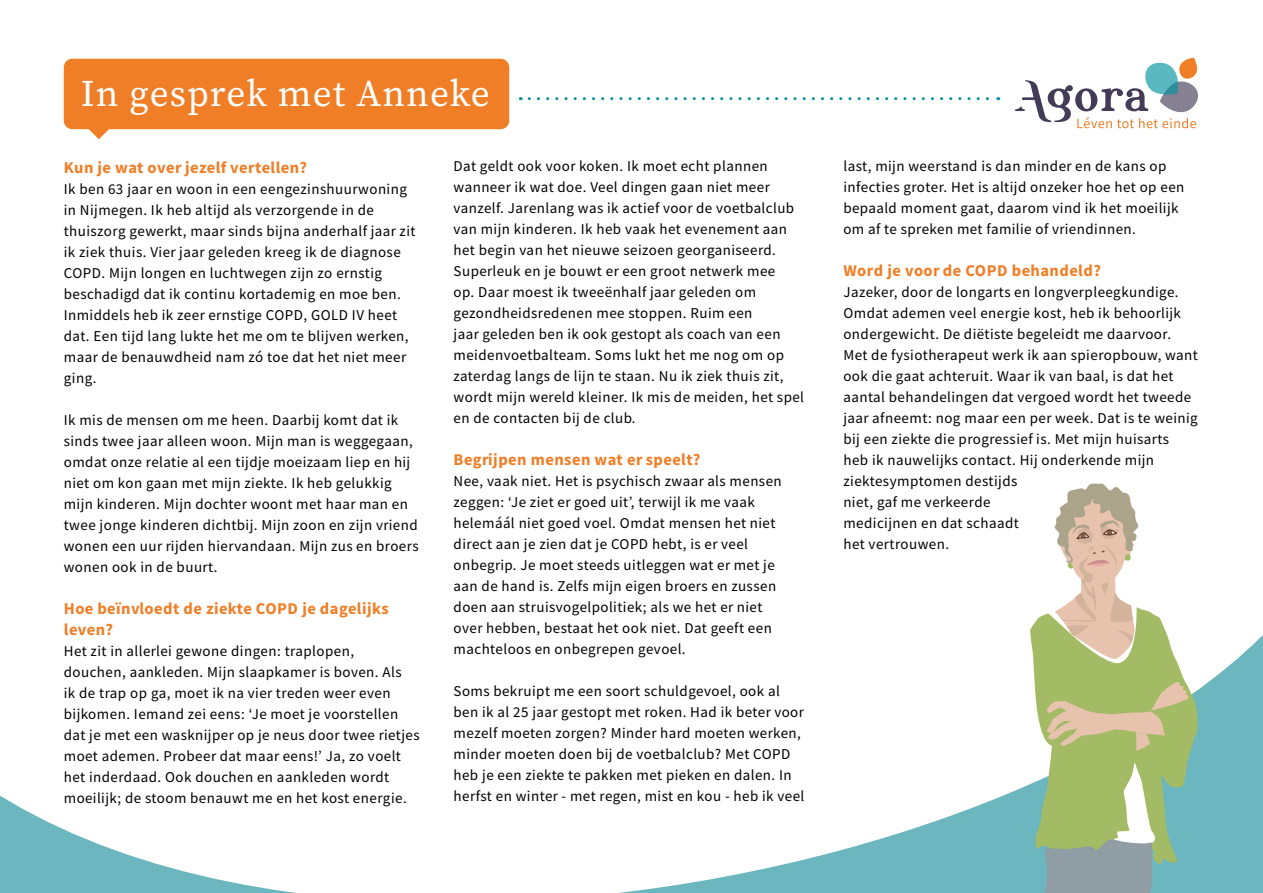
<style>
.page{position:relative;width:1263px;height:893px;background:#fff}
.page>*{position:absolute;margin:0;border:0;box-sizing:border-box;transform-origin:0 0}
.t1{font:37.5px "Source Serif Variable";letter-spacing:.03em;color:#fff}
.t2{font:16.5px/21px "Source Sans Variable";letter-spacing:.07em;color:#ef7e26}
.t3{font:15px/21px "Source Sans Variable";letter-spacing:.05em;color:#000}
</style>
<div class="page">
<svg style="left:0;top:635px;width:1263px;height:258px"></svg>
<svg style="left:1030px;top:483px;width:168px;height:410px"></svg>
<svg style="left:529px;top:97px;width:470px;height:3px"></svg>
<div style="left:64px;top:59px;width:445px;height:70px;background:#ef7e26;border-radius:9px"></div>
<svg style="left:81px;top:129px;width:36px;height:10px"></svg>
<svg style="left:1015px;top:58px;width:183px;height:70px"></svg>
<h1 class="t1" style="left:81px;top:68px;width:411px">In gesprek met Anneke</h1>
<p class="t2" style="left:64px;top:157px;width:244px">Kun je wat over jezelf vertellen?</p>
<p class="t3" style="left:64px;top:178px;width:353px">Ik ben 63 jaar en woon in een eengezinshuurwoning in Nijmegen. Ik heb altijd als verzorgende in de thuiszorg gewerkt, maar sinds bijna anderhalf jaar zit ik ziek thuis. Vier jaar geleden kreeg ik de diagnose COPD. Mijn longen en luchtwegen zijn zo ernstig beschadigd dat ik continu kortademig en moe ben.<br>Inmiddels heb ik zeer ernstige COPD, GOLD IV heet dat. Een tijd lang lukte het me om te blijven werken, maar de benauwdheid nam zó toe dat het niet meer ging.</p>
<p class="t3" style="left:64px;top:409px;width:356px">Ik mis de mensen om me heen. Daarbij komt dat ik sinds twee jaar alleen woon. Mijn man is weggegaan, omdat onze relatie al een tijdje moeizaam liep en hij niet om kon gaan met mijn ziekte. Ik heb gelukkig mijn kinderen. Mijn dochter woont met haar man en twee jonge kinderen dichtbij. Mijn zoon en zijn vriend wonen een uur rijden hiervandaan. Mijn zus en broers wonen ook in de buurt.</p>
<p class="t2" style="left:64px;top:598px;width:326px">Hoe beïnvloedt de ziekte COPD je dagelijks leven?</p>
<p class="t3" style="left:64px;top:640px;width:357px">Het zit in allerlei gewone dingen: traplopen,<br>douchen, aankleden. Mijn slaapkamer is boven. Als<br>ik de trap op ga, moet ik na vier treden weer even bijkomen. Iemand zei eens: ‘Je moet je voorstellen dat je met een wasknijper op je neus door twee rietjes moet ademen. Probeer dat maar eens!’ Ja, zo voelt het inderdaad. Ook douchen en aankleden wordt moeilijk; de stoom benauwt me en het kost energie.</p>
<p class="t3" style="left:454px;top:156px;width:352px">Dat geldt ook voor koken. Ik moet echt plannen wanneer ik wat doe. Veel dingen gaan niet meer vanzelf. Jarenlang was ik actief voor de voetbalclub van mijn kinderen. Ik heb vaak het evenement aan het begin van het nieuwe seizoen georganiseerd.<br>Superleuk en je bouwt er een groot netwerk mee<br>op. Daar moest ik tweeënhalf jaar geleden om gezondheidsredenen mee stoppen. Ruim een<br>jaar geleden ben ik ook gestopt als coach van een meidenvoetbalteam. Soms lukt het me nog om op zaterdag langs de lijn te staan. Nu ik ziek thuis zit, wordt mijn wereld kleiner. Ik mis de meiden, het spel en de contacten bij de club.</p>
<p class="t2" style="left:454px;top:450px;width:247px">Begrijpen mensen wat er speelt?</p>
<p class="t3" style="left:454px;top:471px;width:329px">Nee, vaak niet. Het is psychisch zwaar als mensen zeggen: ‘Je ziet er goed uit’, terwijl ik me vaak helemáál niet goed voel. Omdat mensen het niet direct aan je zien dat je COPD hebt, is er veel onbegrip. Je moet steeds uitleggen wat er met je aan de hand is. Zelfs mijn eigen broers en zussen doen aan struisvogelpolitiek; als we het er niet over hebben, bestaat het ook niet. Dat geeft een machteloos en onbegrepen gevoel.</p>
<p class="t3" style="left:454px;top:681px;width:352px">Soms bekruipt me een soort schuldgevoel, ook al ben ik al 25 jaar gestopt met roken. Had ik beter voor mezelf moeten zorgen? Minder hard moeten werken, minder moeten doen bij de voetbalclub? Met COPD heb je een ziekte te pakken met pieken en dalen. In herfst en winter - met regen, mist en kou - heb ik veel</p>
<p class="t3" style="left:843px;top:156px;width:342px">last, mijn weerstand is dan minder en de kans op infecties groter. Het is altijd onzeker hoe het op een bepaald moment gaat, daarom vind ik het moeilijk om af te spreken met familie of vriendinnen.</p>
<p class="t2" style="left:843px;top:261px;width:258px">Word je voor de COPD behandeld?</p>
<p class="t3" style="left:843px;top:282px;width:356px">Jazeker, door de longarts en longverpleegkundige.<br>Omdat ademen veel energie kost, heb ik behoorlijk ondergewicht. De diëtiste begeleidt me daarvoor.<br>Met de fysiotherapeut werk ik aan spieropbouw, want ook die gaat achteruit. Waar ik van baal, is dat het aantal behandelingen dat vergoed wordt het tweede jaar afneemt: nog maar een per week. Dat is te weinig bij een ziekte die progressief is. Met mijn huisarts<br>heb ik nauwelijks contact. Hij onderkende mijn ziektesymptomen destijds<br>niet, gaf me verkeerde<br>medicijnen en dat schaadt<br>het vertrouwen.</p>
</div>
